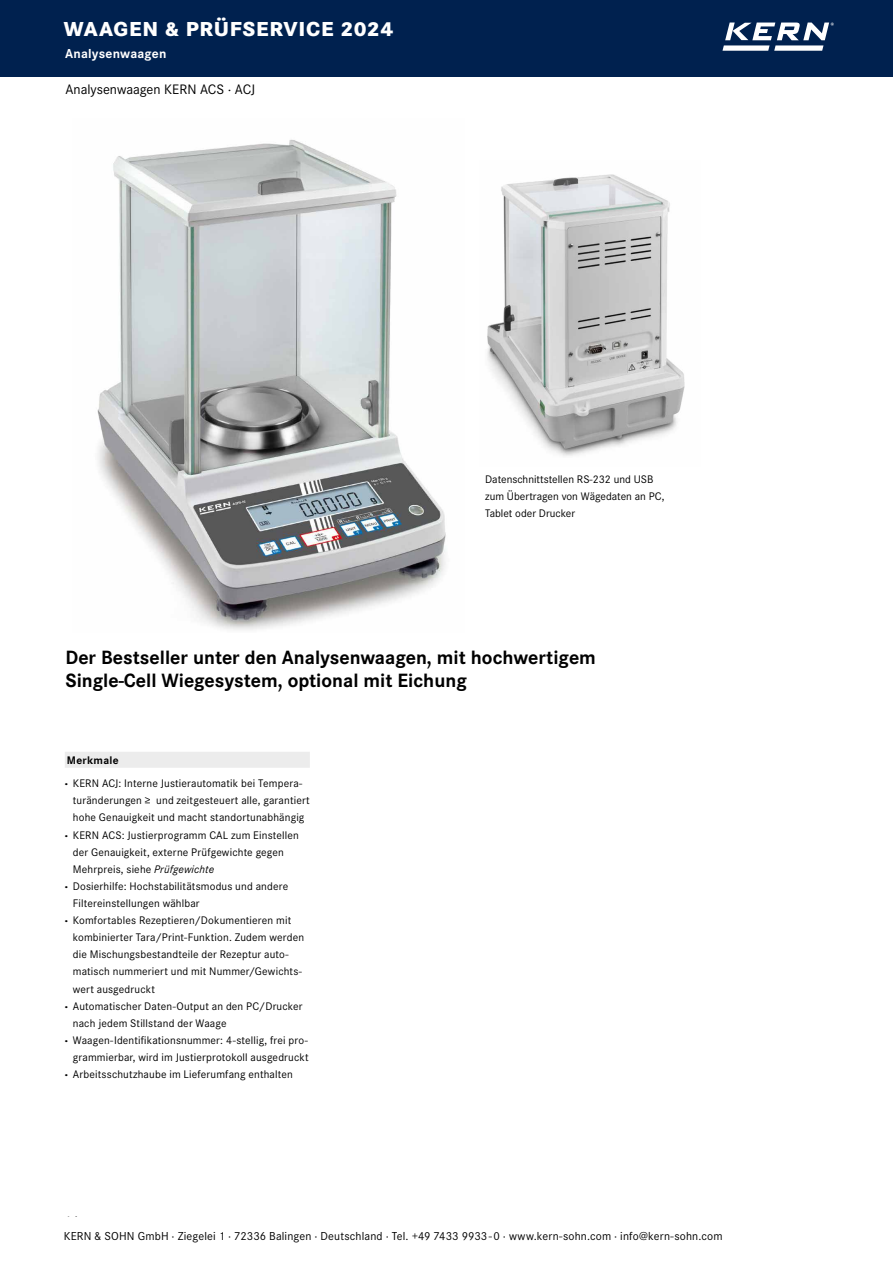
<style>
.page{position:relative;width:893px;height:1263px;background:#fff}
.page>*{position:absolute;margin:0;border:0;box-sizing:border-box;transform-origin:0 0}
.t1{font:800 21px "Corporate S Pro";letter-spacing:.03em;color:#fff}
.t2{font:700 19.95px/22.8px "Corporate S Pro";color:#000}
.t3{font:14.25px "Corporate S Pro";color:#000}
.t4{font:700 13.5px "Corporate S Pro";letter-spacing:.015em;color:#fff}
.t5{font:12px "Corporate S Pro";letter-spacing:.015em;color:#000}
.t6{font:11.4px/17.1px "Corporate S Pro";letter-spacing:.01em;color:#000}
.s1{font-weight:700}
.s2{font-weight:800}
.s3{font-style:italic}
</style>
<div class="page">
<img style="left:97px;top:139px;width:349px;height:491px">
<img style="left:487px;top:174px;width:198px;height:282px">
<div style="left:65px;top:752px;width:245px;height:16px;background:#ececec"></div>
<div style="left:0;top:0;width:893px;height:76px;background:#00214f"></div>
<svg style="left:722px;top:23px;width:112px;height:28px"></svg>
<h1 class="t1" style="left:64px;top:12px;width:331px">WAAGEN &amp; PRÜFSERVICE 2024</h1>
<p class="t4" style="left:65px;top:43px;width:103px">Analysenwaagen</p>
<p class="t3" style="left:65px;top:79px;width:191px">Analysenwaagen KERN ACS · ACJ</p>
<p class="t6" style="left:485px;top:470px;width:181px">Datenschnittstellen RS-232 und USB zum Übertragen von Wägedaten an PC,<br>Tablet oder Drucker</p>
<h2 class="t2" style="left:65px;top:645px;width:532px">Der Bestseller unter den Analysenwaagen, mit hochwertigem<br>Single-Cell Wiegesystem, optional mit Eichung</h2>
<p class="t6" style="left:65px;top:748px;width:239px;line-height:22.8px"><span class="s1">Merkmale<br></span><span class="s2">·</span> KERN ACJ: Interne Justierautomatik bei Tempera-</p>
<p class="t6" style="left:73px;top:791px;width:238px">turänderungen ≥ und zeitgesteuert alle, garantiert</p>
<p class="t6" style="left:73px;top:808px;width:233px">hohe Genauigkeit und macht standortunabhängig</p>
<p class="t6" style="left:65px;top:825px;width:236px"><span class="s2">·</span> KERN ACS: Justierprogramm CAL zum Einstellen</p>
<p class="t6" style="left:73px;top:842px;width:213px">der Genauigkeit, externe Prüfgewichte gegen</p>
<p class="t6" style="left:73px;top:860px;width:143px">Mehrpreis, siehe <span class="s3">Prüfgewichte</span></p>
<p class="t6" style="left:65px;top:877px;width:225px"><span class="s2">·</span> Dosierhilfe: Hochstabilitätsmodus und andere</p>
<p class="t6" style="left:73px;top:894px;width:128px">Filtereinstellungen wählbar</p>
<p class="t6" style="left:65px;top:911px;width:228px"><span class="s2">·</span> Komfortables Rezeptieren/Dokumentieren mit</p>
<p class="t6" style="left:73px;top:928px;width:233px">kombinierter Tara/Print-Funktion. Zudem werden</p>
<p class="t6" style="left:73px;top:945px;width:217px">die Mischungsbestandteile der Rezeptur auto-</p>
<p class="t6" style="left:73px;top:962px;width:231px">matisch nummeriert und mit Nummer/Gewichts-</p>
<p class="t6" style="left:73px;top:979px;width:84px">wert ausgedruckt</p>
<p class="t6" style="left:65px;top:996px;width:239px"><span class="s2">·</span> Automatischer Daten-Output an den PC/Drucker</p>
<p class="t6" style="left:73px;top:1013px;width:155px">nach jedem Stillstand der Waage</p>
<p class="t6" style="left:65px;top:1031px;width:245px"><span class="s2">·</span> Waagen-Identifikationsnummer: 4-stellig, frei pro-</p>
<p class="t6" style="left:73px;top:1048px;width:237px">grammierbar, wird im Justierprotokoll ausgedruckt</p>
<p class="t6" style="left:65px;top:1065px;width:230px"><span class="s2">·</span> Arbeitsschutzhaube im Lieferumfang enthalten</p>
<p class="t5" style="left:64px;top:1227px;width:660px">KERN &amp; SOHN GmbH · Ziegelei 1 · 72336 Balingen · Deutschland · Tel. +49 7433 9933 - 0 · www.kern-sohn.com · info@kern-sohn.com</p>
</div>
